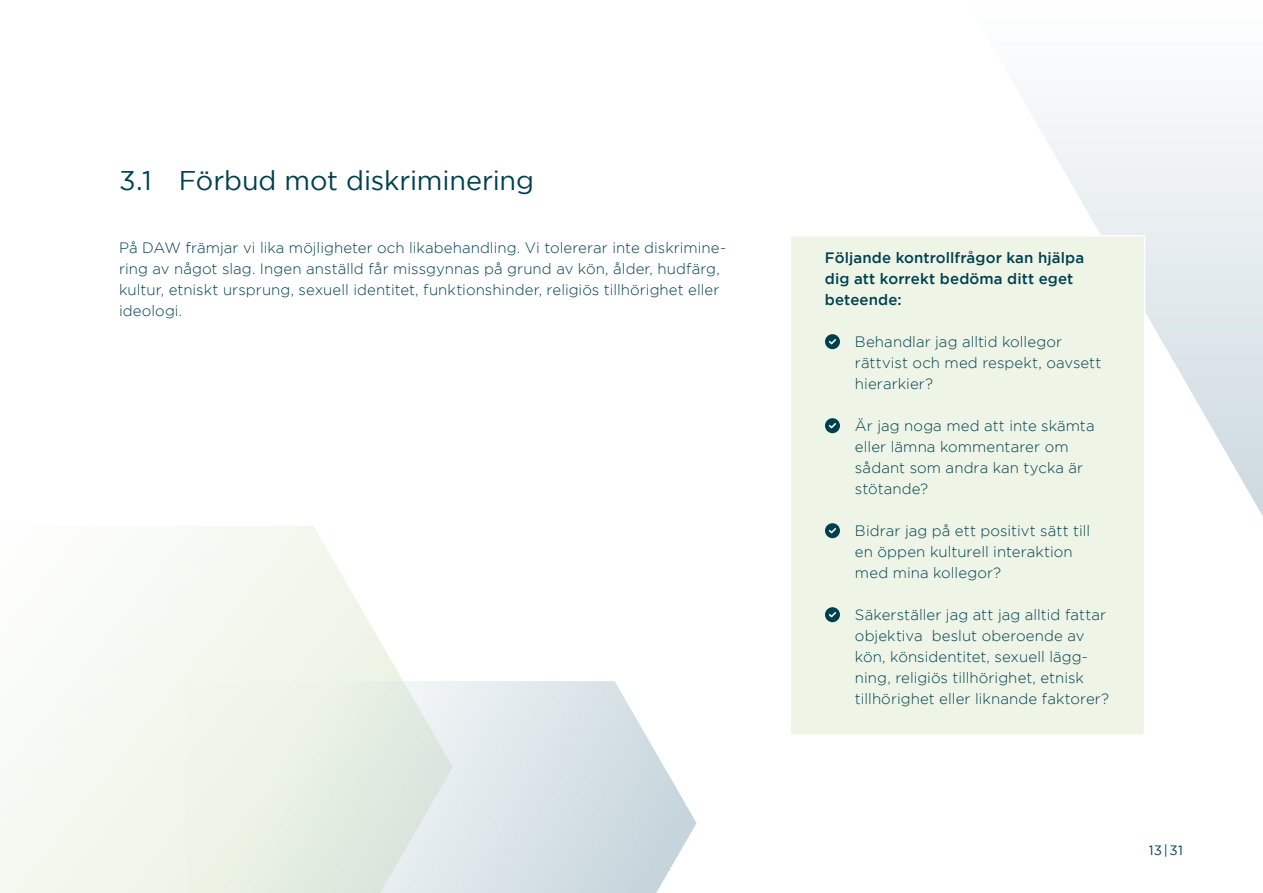
<style>
.page{position:relative;width:1263px;height:893px;background:#fff}
.page>*{position:absolute;margin:0;border:0;box-sizing:border-box;transform-origin:0 0}
.t1{font:27px "Gotham";letter-spacing:-.005em;color:#00404e}
.t2{font:300 15px/21px "Gotham";letter-spacing:.005em;color:#00404e}
.t3{font:500 15px/21px "Gotham";letter-spacing:.01em;color:#00404e}
.t4{font:13.5px "Gotham";color:#00404e}
</style>
<div class="page">
<svg style="left:1025px;top:102px;width:238px;height:414px"></svg>
<div style="left:791px;top:234px;width:355px;height:500px;background:#eef5e7"></div>
<svg style="left:0;top:526px;width:403px;height:367px;fill:#f5f9f1"></svg>
<svg style="left:185px;top:681px;width:511px;height:212px;background:#e2eae7"></svg>
<h1 class="t1" style="left:119px;top:165px;width:416px">3.1 Förbud mot diskriminering</h1>
<p class="t2" style="left:119px;top:237px;width:609px">På DAW främjar vi lika möjligheter och likabehandling. Vi tolererar inte diskrimine&shy;ring av något slag. Ingen anställd får missgynnas på grund av kön, ålder, hudfärg, kultur, etniskt ursprung, sexuell identitet, funktionshinder, religiös tillhörighet eller ideologi.</p>
<p class="t3" style="left:825px;top:247px;width:261px">Följande kontrollfrågor kan hjälpa dig att korrekt bedöma ditt eget beteende:</p>
<p class="t2" style="left:855px;top:331px;width:248px">Behandlar jag alltid kollegor rättvist och med respekt, oavsett hierarkier?</p>
<p class="t2" style="left:855px;top:415px;width:241px">Är jag noga med att inte skämta eller lämna kommentarer om sådant som andra kan tycka är stötande?</p>
<p class="t2" style="left:855px;top:520px;width:237px">Bidrar jag på ett positivt sätt till en öppen kulturell interaktion med mina kollegor?</p>
<p class="t2" style="left:855px;top:604px;width:256px">Säkerställer jag att jag alltid fattar objektiva beslut oberoende av kön, könsidentitet, sexuell lägg&shy;ning, religiös tillhörighet, etnisk tillhörighet eller liknande faktorer?</p>
<p class="t4" style="left:1149px;top:843px;width:36px">13|31</p>
</div>
